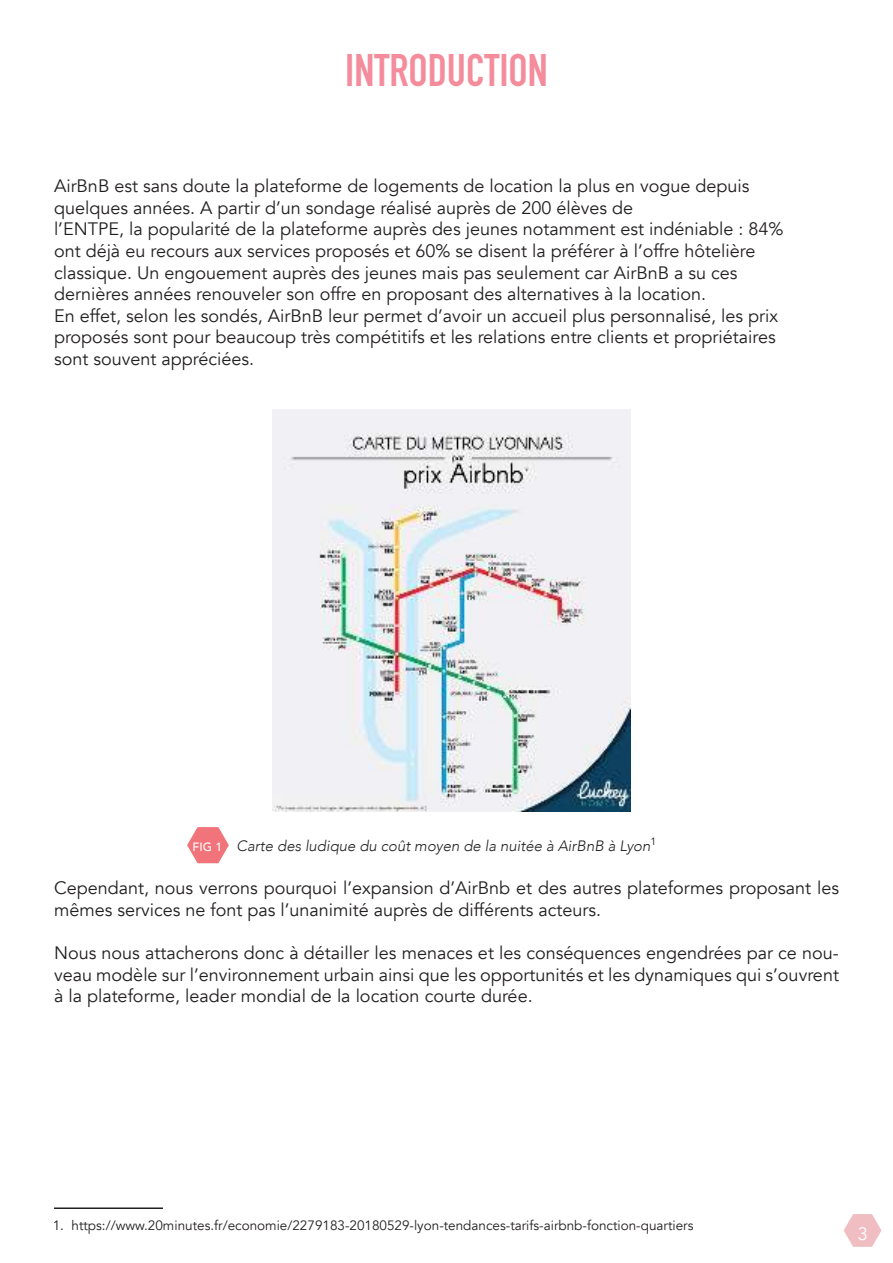
<style>
.page{position:relative;width:893px;height:1263px;background:#fff}
.page>*{position:absolute;margin:0;border:0;box-sizing:border-box;transform-origin:0 0}
.t1{font:700 45px "DIN Condensed";color:#f48c9c}
.t2{font:18px/21.6px "Avenir";color:#221f1f}
.t3{font:18px "Avenir";color:#fff}
.t4{font:italic 300 15px "Avenir";color:#221f1f}
.t5{font:13.5px "Avenir";color:#221f1f}
.t6{font:500 12px "Avenir";color:#fff}
</style>
<div class="page">
<svg style="left:844px;top:1214px;width:37px;height:33px"></svg>
<img style="left:272px;top:409px;width:359px;height:402px">
<svg style="left:187px;top:827px;width:42px;height:36px"></svg>
<hr style="left:54px;top:1207px;width:109px;height:2px;background:#221f1f">
<h1 class="t1" style="left:345px;top:44px;width:204px">INTRODUCTION</h1>
<p class="t2" style="left:54px;top:177px;width:731px">AirBnB est sans doute la plateforme de logements de location la plus en vogue depuis quelques années. A partir d’un sondage réalisé auprès de 200 élèves de<br>l’ENTPE, la popularité de la plateforme auprès des jeunes notamment est indéniable : 84% ont déjà eu recours aux services proposés et 60% se disent la préférer à l’offre hôtelière classique. Un engouement auprès des jeunes mais pas seulement car AirBnB a su ces dernières années renouveler son offre en proposant des alternatives à la location.<br>En effet, selon les sondés, AirBnB leur permet d’avoir un accueil plus personnalisé, les prix proposés sont pour beaucoup très compétitifs et les relations entre clients et propriétaires sont souvent appréciées.</p>
<p class="t4" style="left:237px;top:839px;width:421px">Carte des ludique du coût moyen de la nuitée à AirBnB à Lyon<sup>1</sup></p>
<p class="t2" style="left:54px;top:879px;width:786px">Cependant, nous verrons pourquoi l’expansion d’AirBnb et des autres plateformes proposant les mêmes services ne font pas l’unanimité auprès de différents acteurs.</p>
<p class="t2" style="left:54px;top:944px;width:786px;text-align:justify">Nous nous attacherons donc à détailler les menaces et les conséquences engendrées par ce nou&shy;veau modèle sur l’environnement urbain ainsi que les opportunités et les dynamiques qui s’ouvrent à la plateforme, leader mondial de la location courte durée.</p>
<p class="t6" style="left:193px;top:839px;width:31px">FIG 1</p>
<p class="t5" style="left:53px;top:1219px;width:642px">1. https://www.20minutes.fr/economie/2279183-20180529-lyon-tendances-tarifs-airbnb-fonction-quartiers</p>
<p class="t3" style="left:858px;top:1226px;width:12px">3</p>
</div>
